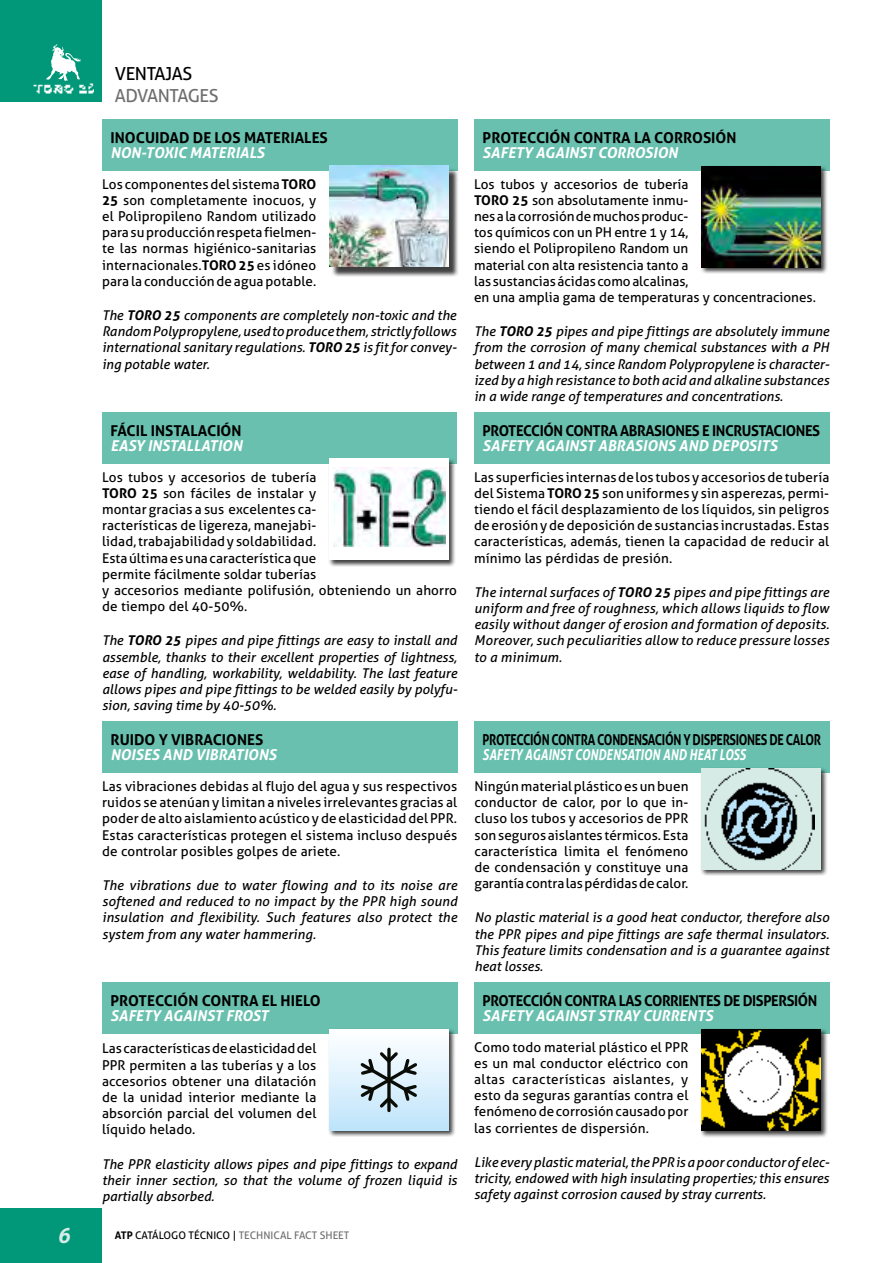
<style>
.page{position:relative;width:893px;height:1263px;background:#fff}
.page>*{position:absolute;margin:0;border:0;box-sizing:border-box;transform-origin:0 0}
.t1{font:italic 700 21px "Aller";color:#d6ebe6}
.t2{font:18px "Aller";letter-spacing:-.025em;color:#706f6f}
.t3{font:18px "Aller";letter-spacing:-.025em;color:#000}
.t4{font:italic 700 15px "Aller";color:#fff}
.t5{font:700 15px "Aller";color:#000}
.t6{font:700 15px "Aller";letter-spacing:-.03em;color:#000;scale:.8 1}
.t7{font:700 15px "Aller";letter-spacing:-.03em;color:#000;scale:.96 1}
.t8{font:700 15px "Aller";letter-spacing:-.03em;color:#000;scale:.95 1}
.t9{font:italic 700 15px "Aller";color:#fff;scale:.8 1}
.t10{font:13.5px/16.2px "Aller";letter-spacing:.01em;color:#000;text-align:justify}
.t11{font:italic 13.5px/16.2px "Aller";color:#000;text-align:justify}
.t12{font:10.5px "Aller";color:#706f6f}
.s1{font-weight:700}
.s2{font-weight:700;color:#000}
.s3{color:#000}
</style>
<div class="page">
<div style="left:0;top:1208px;width:102px;height:55px;background:#009879"></div>
<div style="left:0;top:0;width:102px;height:102px;background:#009879"></div>
<svg style="left:46px;top:44px;width:35px;height:37px"></svg>
<img style="left:33px;top:83px;width:61px;height:11px">
<div style="left:102px;top:982px;width:355px;height:51px;background:#69c0ae"></div>
<div style="left:328px;top:1028px;width:128px;height:108px;background:#000;opacity:.75"></div>
<div style="left:329px;top:1029px;width:120px;height:101px;background:linear-gradient(to bottom,#fff,#bfe4fa)"></div>
<svg style="left:358px;top:1049px;width:62px;height:62px;background:#a9b7bf"></svg>
<div style="left:102px;top:412px;width:354px;height:51px;background:#69c0ae"></div>
<div style="left:474px;top:412px;width:355px;height:51px;background:#69c0ae"></div>
<div style="left:328px;top:458px;width:128px;height:108px;background:#000;opacity:.75"></div>
<div style="left:329px;top:459px;width:120px;height:101px;background:#fff"></div>
<img style="left:334px;top:467px;width:112px;height:79px">
<div style="left:102px;top:721px;width:355px;height:51px;background:#69c0ae"></div>
<div style="left:474px;top:721px;width:355px;height:51px;background:#69c0ae"></div>
<div style="left:700px;top:768px;width:128px;height:108px;background:#000;opacity:.75"></div>
<div style="left:701px;top:769px;width:120px;height:101px;background:#d6ebe6"></div>
<img style="left:704px;top:769px;width:110px;height:101px">
<div style="left:474px;top:982px;width:355px;height:51px;background:#69c0ae"></div>
<div style="left:700px;top:1028px;width:128px;height:109px;background:#000;opacity:.75"></div>
<img style="left:701px;top:1029px;width:120px;height:101px">
<div style="left:102px;top:119px;width:355px;height:51px;background:#69c0ae"></div>
<div style="left:474px;top:119px;width:355px;height:51px;background:#69c0ae"></div>
<div style="left:331px;top:168px;width:128px;height:108px;background:#000;opacity:.75"></div>
<img style="left:329px;top:166px;width:120px;height:101px">
<div style="left:700px;top:166px;width:128px;height:108px;background:#000;opacity:.75"></div>
<img style="left:701px;top:167px;width:120px;height:101px">
<h2 class="t3" style="left:115px;top:63px;width:79px">VENTAJAS</h2>
<h2 class="t2" style="left:115px;top:85px;width:105px">ADVANTAGES</h2>
<p class="t5" style="left:111px;top:128px;width:219px">INOCUIDAD DE LOS MATERIALES</p>
<p class="t4" style="left:111px;top:143px;width:155px">NON-TOXIC MATERIALS</p>
<p class="t5" style="left:483px;top:128px;width:255px">PROTECCIÓN CONTRA LA CORROSIÓN</p>
<p class="t4" style="left:483px;top:143px;width:197px">SAFETY AGAINST CORROSION</p>
<p class="t10" style="left:102px;top:176px;width:216px">Los componentes del sistema <span class="s1">TORO 25</span> son completamente inocuos, y el Polipropileno Random utilizado para su producción respeta fielmen&shy;te las normas higiénico-sanitarias internacionales.<span class="s1">TORO 25</span> es idóneo para la conducción de agua potable.</p>
<p class="t11" style="left:102px;top:307px;width:356px">The <span class="s1">TORO 25</span> components are completely non-toxic and the Random Polypropylene, used to produce them, strictly follows international sanitary regulations. <span class="s1">TORO 25</span> is fit for convey&shy;ing potable water.</p>
<p class="t10" style="left:474px;top:176px;width:343px;text-align:left">Los tubos y accesorios de tubería<br><span class="s1">TORO 25</span> son absolutamente inmu-<br>nes a la corrosión de muchos produc-<br>tos químicos con un PH entre 1 y 14,<br>siendo el Polipropileno Random un<br>material con alta resistencia tanto a<br>las sustancias ácidas como alcalinas,<br>en una amplia gama de temperaturas y concentraciones.</p>
<p class="t11" style="left:474px;top:323px;width:357px">The <span class="s1">TORO 25</span> pipes and pipe fittings are absolutely immune from the corrosion of many chemical substances with a PH between 1 and 14, since Random Polypropylene is character&shy;ized by a high resistance to both acid and alkaline substances in a wide range of temperatures and concentrations.</p>
<p class="t5" style="left:111px;top:421px;width:132px">FÁCIL INSTALACIÓN</p>
<p class="t4" style="left:111px;top:436px;width:133px">EASY INSTALLATION</p>
<p class="t7" style="left:483px;top:421px;width:353px">PROTECCIÓN CONTRA ABRASIONES E INCRUSTACIONES</p>
<p class="t4" style="left:483px;top:436px;width:296px">SAFETY AGAINST ABRASIONS AND DEPOSITS</p>
<p class="t10" style="left:102px;top:469px;width:357px;text-align:left">Los tubos y accesorios de tubería<br><span class="s1">TORO 25</span> son fáciles de instalar y<br>montar gracias a sus excelentes ca-<br>racterísticas de ligereza, manejabi-<br>lidad, trabajabilidad y soldabilidad.<br>Esta última es una característica que<br>permite fácilmente soldar tuberías<br>y accesorios mediante polifusión, obteniendo un ahorro de tiempo del 40-50%.</p>
<p class="t11" style="left:102px;top:632px;width:357px">The <span class="s1">TORO 25</span> pipes and pipe fittings are easy to install and assemble, thanks to their excellent properties of lightness, ease of handling, workability, weldability. The last feature allows pipes and pipe fittings to be welded easily by polyfu&shy;sion, saving time by 40-50%.</p>
<p class="t10" style="left:474px;top:469px;width:357px">Las superficies internas de los tubos y accesorios de tubería del Sistema <span class="s1">TORO 25</span> son uniformes y sin asperezas, permi&shy;tiendo el fácil desplazamiento de los líquidos, sin peligros de erosión y de deposición de sustancias incrustadas. Estas características, además, tienen la capacidad de reducir al mínimo las pérdidas de presión.</p>
<p class="t11" style="left:474px;top:584px;width:357px">The internal surfaces of <span class="s1">TORO 25</span> pipes and pipe fittings are uniform and free of roughness, which allows liquids to flow easily without danger of erosion and formation of deposits.<br>Moreover, such peculiarities allow to reduce pressure losses to a minimum.</p>
<p class="t5" style="left:111px;top:730px;width:154px">RUIDO Y VIBRACIONES</p>
<p class="t4" style="left:111px;top:745px;width:167px">NOISES AND VIBRATIONS</p>
<p class="t6" style="left:483px;top:730px;width:424px">PROTECCIÓN CONTRA CONDENSACIÓN Y DISPERSIONES DE CALOR</p>
<p class="t9" style="left:483px;top:745px;width:331px">SAFETY AGAINST CONDENSATION AND HEAT LOSS</p>
<p class="t10" style="left:102px;top:778px;width:357px">Las vibraciones debidas al flujo del agua y sus respectivos ruidos se atenúan y limitan a niveles irrelevantes gracias al poder de alto aislamiento acústico y de elasticidad del PPR.<br>Estas características protegen el sistema incluso después de controlar posibles golpes de ariete.</p>
<p class="t11" style="left:102px;top:877px;width:357px">The vibrations due to water flowing and to its noise are softened and reduced to no impact by the PPR high sound insulation and flexibility. Such features also protect the system from any water hammering.</p>
<p class="t10" style="left:475px;top:778px;width:215px">Ningún material plástico es un buen conductor de calor, por lo que in&shy;cluso los tubos y accesorios de PPR son seguros aislantes térmicos. Esta característica limita el fenómeno de condensación y constituye una garantía contra las pérdidas de calor.</p>
<p class="t11" style="left:475px;top:909px;width:356px">No plastic material is a good heat conductor, therefore also the PPR pipes and pipe fittings are safe thermal insulators.<br>This feature limits condensation and is a guarantee against heat losses.</p>
<p class="t5" style="left:111px;top:991px;width:212px">PROTECCIÓN CONTRA EL HIELO</p>
<p class="t4" style="left:111px;top:1006px;width:159px">SAFETY AGAINST FROST</p>
<p class="t8" style="left:483px;top:991px;width:354px">PROTECCIÓN CONTRA LAS CORRIENTES DE DISPERSIÓN</p>
<p class="t4" style="left:483px;top:1006px;width:232px">SAFETY AGAINST STRAY CURRENTS</p>
<p class="t10" style="left:102px;top:1040px;width:216px">Las características de elasticidad del PPR permiten a las tuberías y a los accesorios obtener una dilatación de la unidad interior mediante la absorción parcial del volumen del líquido helado.</p>
<p class="t11" style="left:102px;top:1155px;width:357px">The PPR elasticity allows pipes and pipe fittings to expand their inner section, so that the volume of frozen liquid is partially absorbed.</p>
<p class="t10" style="left:474px;top:1039px;width:216px">Como todo material plástico el PPR es un mal conductor eléctrico con altas características aislantes, y esto da seguras garantías contra el fenómeno de corrosión causado por las corrientes de dispersión.</p>
<p class="t11" style="left:474px;top:1154px;width:357px">Like every plastic material, the PPR is a poor conductor of elec&shy;tricity, endowed with high insulating properties; this ensures safety against corrosion caused by stray currents.</p>
<h1 class="t1" style="left:57px;top:1222px;width:14px">6</h1>
<p class="t12" style="left:115px;top:1229px;width:236px"><span class="s2">ATP</span> <span class="s3">CATÁLOGO TÉCNICO |</span> TECHNICAL FACT SHEET</p>
</div>
